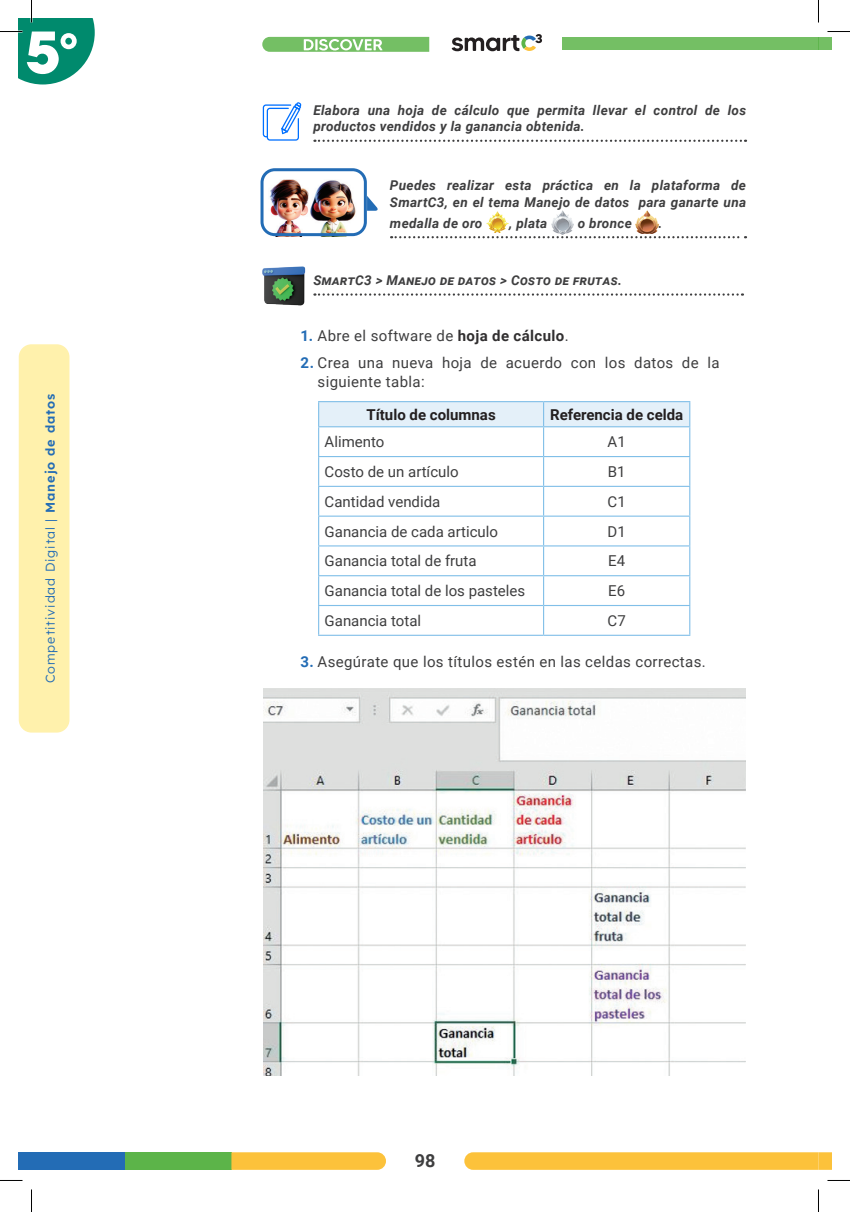
<style>
.page{position:relative;width:850px;height:1212px;background:#fff}
.page>*{position:absolute;margin:0;border:0;box-sizing:border-box;transform-origin:0 0}
.t1{font:700 18px "Roboto";color:#3e3e3f}
.C3_TextoBase{font:15px/18.8px "Roboto";letter-spacing:.025em;color:#3e3e3f}
.C3_TextoBase-2{font:15px "Roboto";color:#3e3e3f}
.C3_TextoBase-3{font:700 15px "Roboto";color:#231f20}
.C3_actividades{font:italic 700 13.5px/16.5px "Roboto";letter-spacing:.025em;color:#3e3e3f}
.C3_actividades-2{font:italic 700 13.5px "Roboto";letter-spacing:.07em;color:#3e3e3f}
.t2{font:300 12.75px "Lexend";letter-spacing:.075em;color:#236cb5}
.s1{font-weight:600}
.s2{font-weight:700;color:#236cb5}
.s3{font-weight:700;color:#312f30}
</style>
<div class="page">
<div style="left:19px;top:1151px;width:106px;height:18px;background:#236cb5"></div>
<div style="left:125px;top:1151px;width:106px;height:18px;background:#5cb449"></div>
<svg style="left:231px;top:1152px;width:155px;height:17px"></svg>
<div style="left:464px;top:1152px;width:367px;height:17px;background:#fcc23b"></div>
<div style="left:19px;top:344px;width:50px;height:388px;background:#fff1ac;border-radius:13px"></div>
<div style="left:818px;top:37px;width:13px;height:12px;background:#74bf64"></div>
<div style="left:562px;top:37px;width:256px;height:12px;background:#74bf64"></div>
<svg style="left:451px;top:34px;width:91px;height:18px"></svg>
<svg style="left:262px;top:37px;width:167px;height:15px"></svg>
<svg style="left:318px;top:401px;width:372px;height:233px"></svg>
<hr style="left:318px;top:634px;width:225px;height:1px;background:#81bfe8">
<hr style="left:543px;top:634px;width:147px;height:1px;background:#81bfe8">
<img style="left:263px;top:688px;width:482px;height:387px">
<svg style="left:263px;top:102px;width:38px;height:39px"></svg>
<svg style="left:314px;top:140px;width:432px;height:2px"></svg>
<svg style="left:391px;top:236px;width:355px;height:2px"></svg>
<img style="left:486px;top:211px;width:23px;height:21px">
<img style="left:551px;top:210px;width:22px;height:24px">
<img style="left:636px;top:210px;width:22px;height:23px">
<svg style="left:314px;top:293px;width:429px;height:2px"></svg>
<img style="left:262px;top:266px;width:44px;height:40px">
<svg style="left:367px;top:196px;width:11px;height:15px"></svg>
<img style="left:268px;top:179px;width:88px;height:53px">
<div style="left:260px;top:168px;width:107px;height:68px;border:3px solid #236cb5;border-radius:13px"></div>
<svg style="left:827px;top:31px;width:23px;height:1px"></svg>
<svg style="left:0;top:0;width:95px;height:84px"></svg>
<svg style="left:31px;top:1189px;width:1px;height:22px"></svg>
<svg style="left:818px;top:0;width:1px;height:22px"></svg>
<svg style="left:818px;top:1189px;width:1px;height:22px"></svg>
<p class="t2" style="left:41px;top:683px;width:291px;rotate:-90deg">Competitividad Digital | <span class="s1">Manejo de datos</span></p>
<p class="C3_actividades" style="left:313px;top:101px;width:434px">Elabora una hoja de cálculo que permita llevar el control de los productos vendidos y la ganancia obtenida.</p>
<p class="C3_actividades" style="left:390px;top:176px;width:358px">Puedes realizar esta práctica en la plataforma de<br>SmartC3, en el tema Manejo de datos para ganarte una</p>
<p class="C3_actividades" style="left:390px;top:214px;width:94px">medalla de oro</p>
<p class="C3_actividades" style="left:509px;top:214px;width:40px">, plata</p>
<p class="C3_actividades" style="left:577px;top:214px;width:56px">o bronce</p>
<p class="C3_actividades" style="left:658px;top:214px;width:5px">.</p>
<p class="C3_actividades-2" style="left:313px;top:270px;width:310px">Smar tC3 &gt; Manejo de datos &gt; Costo de frutas.</p>
<p class="C3_TextoBase" style="left:300px;top:325px;width:270px"><span class="s2">1.</span> Abre el software de <span class="s3">hoja de cálculo</span>.</p>
<p class="C3_TextoBase" style="left:317px;top:352px;width:403px;text-indent:-17px"><span class="s2">2.</span> Crea una nueva hoja de acuerdo con los datos de la siguiente tabla:</p>
<p class="C3_TextoBase-3" style="left:366px;top:404px;width:131px">Título de columnas</p>
<p class="C3_TextoBase-3" style="left:550px;top:404px;width:135px">Referencia de celda</p>
<p class="C3_TextoBase-2" style="left:325px;top:431px;width:61px">Alimento</p>
<p class="C3_TextoBase-2" style="left:607px;top:431px;width:20px">A1</p>
<p class="C3_TextoBase-2" style="left:325px;top:461px;width:135px">Costo de un artículo</p>
<p class="C3_TextoBase-2" style="left:608px;top:461px;width:19px">B1</p>
<p class="C3_TextoBase-2" style="left:325px;top:491px;width:117px">Cantidad vendida</p>
<p class="C3_TextoBase-2" style="left:607px;top:491px;width:20px">C1</p>
<p class="C3_TextoBase-2" style="left:325px;top:520px;width:175px">Ganancia de cada articulo</p>
<p class="C3_TextoBase-2" style="left:607px;top:520px;width:20px">D1</p>
<p class="C3_TextoBase-2" style="left:325px;top:550px;width:153px">Ganancia total de fruta</p>
<p class="C3_TextoBase-2" style="left:608px;top:550px;width:18px">E4</p>
<p class="C3_TextoBase-2" style="left:325px;top:580px;width:202px">Ganancia total de los pasteles</p>
<p class="C3_TextoBase-2" style="left:608px;top:580px;width:18px">E6</p>
<p class="C3_TextoBase-2" style="left:325px;top:610px;width:98px">Ganancia total</p>
<p class="C3_TextoBase-2" style="left:607px;top:610px;width:20px">C7</p>
<p class="C3_TextoBase" style="left:300px;top:652px;width:407px"><span class="s2">3.</span> Asegúrate que los títulos estén en las celdas correctas.</p>
<h1 class="t1" style="left:414px;top:1147px;width:22px">98</h1>
</div>
